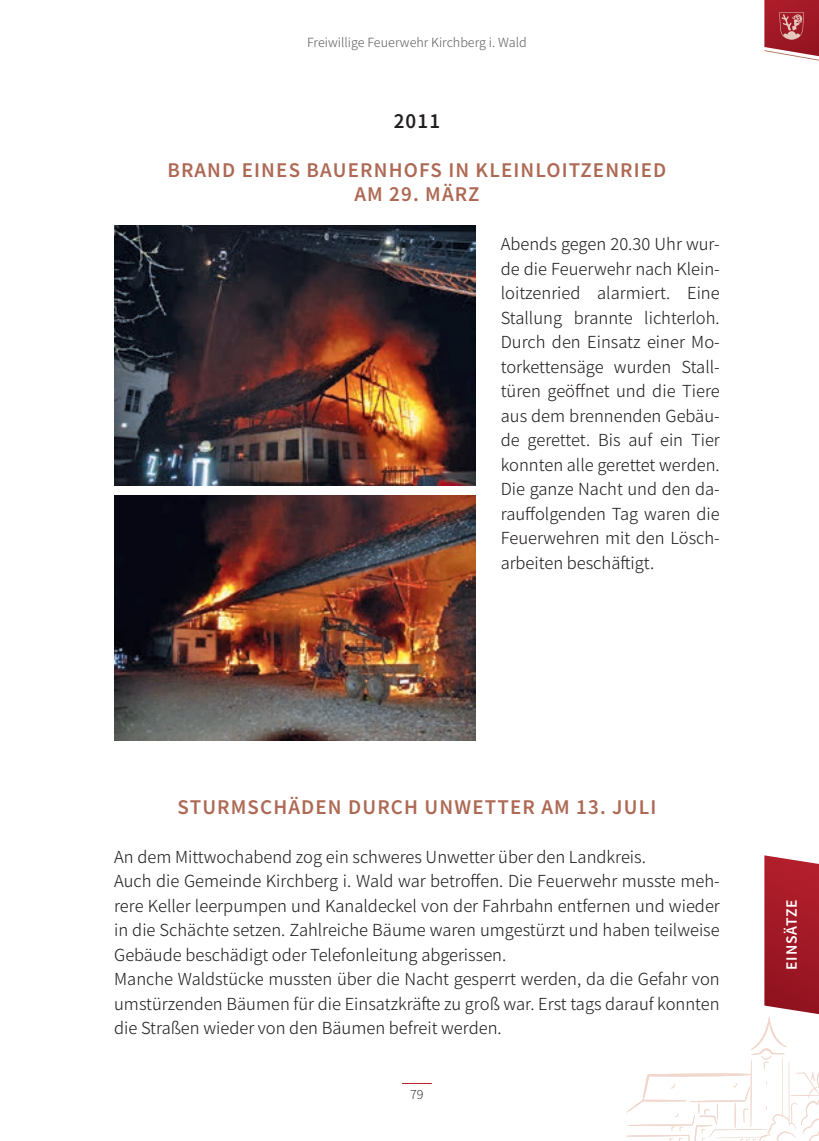
<style>
.page{position:relative;width:819px;height:1141px;background:#fff}
.page>*{position:absolute;margin:0;border:0;box-sizing:border-box;transform-origin:0 0}
.t1{font:21px/24.5px "Source Sans Variable";letter-spacing:.08em;color:#ad6954;text-align:center}
.t2{font:21px "Source Sans Variable";color:#231f20}
.t3{font:18.38px/24.5px "Source Sans Variable";letter-spacing:.01em;color:#231f20;text-align:justify}
.t4{font:15.75px "Source Sans Variable";letter-spacing:.08em;color:#fff}
.t5{font:14px "Source Sans Variable";letter-spacing:.01em;color:#636366}
.t6{font:14px "Source Sans Variable";color:#231f20}
</style>
<div class="page">
<hr style="left:402px;top:1083px;width:30px;height:1px;background:#b61f2d">
<img style="left:114px;top:495px;width:362px;height:245px">
<img style="left:114px;top:226px;width:362px;height:260px">
<svg style="left:764px;top:0;width:55px;height:61px;background:#b34850"></svg>
<svg style="left:626px;top:855px;width:193px;height:286px"></svg>
<p class="t5" style="left:307px;top:33px;width:221px">Freiwillige Feuerwehr Kirchberg i. Wald</p>
<p class="t2" style="left:393px;top:108px;width:47px">2011</p>
<p class="t1" style="left:167px;top:158px;width:500px">BRAND EINES BAUERNHOFS IN KLEINLOITZENRIED<br>AM 29. MÄRZ</p>
<p class="t3" style="left:500px;top:232px;width:220px">Abends gegen 20.30 Uhr wur&shy;de die Feuerwehr nach Klein&shy;loitzenried alarmiert. Eine Stallung brannte lichterloh.<br>Durch den Einsatz einer Mo&shy;torkettensäge wurden Stall&shy;türen geöffnet und die Tiere aus dem brennenden Gebäu&shy;de gerettet. Bis auf ein Tier konnten alle gerettet werden.<br>Die ganze Nacht und den da&shy;rauffolgenden Tag waren die Feuerwehren mit den Lösch&shy;arbeiten beschäftigt.</p>
<p class="t1" style="left:177px;top:795px;width:479px">STURMSCHÄDEN DURCH UNWETTER AM 13. JULI</p>
<p class="t3" style="left:114px;top:845px;width:607px;text-align:left">An dem Mittwochabend zog ein schweres Unwetter über den Landkreis.<br>Auch die Gemeinde Kirchberg i. Wald war betroffen. Die Feuerwehr musste meh&shy;rere Keller leerpumpen und Kanaldeckel von der Fahrbahn entfernen und wieder in die Schächte setzen. Zahlreiche Bäume waren umgestürzt und haben teilweise Gebäude beschädigt oder Telefonleitung abgerissen.<br>Manche Waldstücke mussten über die Nacht gesperrt werden, da die Gefahr von umstürzenden Bäumen für die Einsatzkräfte zu groß war. Erst tags darauf konnten die Straßen wieder von den Bäumen befreit werden.</p>
<p class="t6" style="left:410px;top:1086px;width:15px">79</p>
<p class="t4" style="left:782px;top:970px;width:71px;rotate:-90deg">EINSÄTZE</p>
</div>
